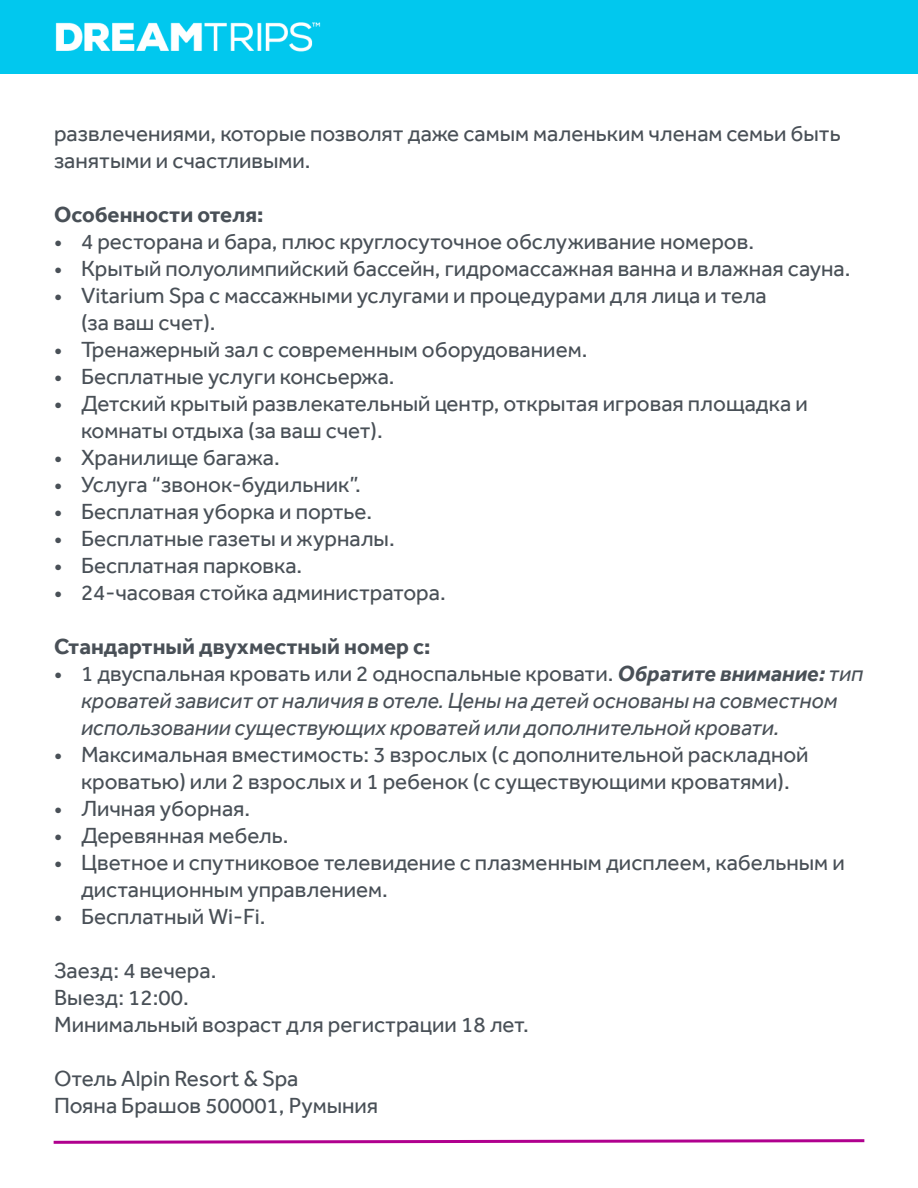
<style>
.page{position:relative;width:918px;height:1188px;background:#fff}
.page>*{position:absolute;margin:0;border:0;box-sizing:border-box;transform-origin:0 0}
.t1{font:22.5px/27px "Effra";color:#495057}
.t2{font:italic 22.5px/27px "Effra";color:#495057}
.t3{font:700 22.5px "Effra";color:#495057}
.s1{font-style:normal}
.s2{font-weight:700}
</style>
<div class="page">
<div style="left:0;top:0;width:918px;height:73px;background:#01c8ee"></div>
<img style="left:17px;top:22px;width:341px;height:52px">
<svg style="left:53px;top:1139px;width:812px;height:5px"></svg>
<p class="t1" style="left:54px;top:120px;width:788px">развлечениями, которые позволят даже самым маленьким членам семьи быть занятыми и счастливыми.</p>
<p class="t3" style="left:54px;top:201px;width:211px">Особенности отеля:</p>
<p class="t1" style="left:54px;top:228px;width:702px">• 4 ресторана и бара, плюс круглосуточное обслуживание номеров.</p>
<p class="t1" style="left:54px;top:255px;width:798px">• Крытый полуолимпийский бассейн, гидромассажная ванна и влажная сауна.</p>
<p class="t1" style="left:81px;top:282px;width:687px;text-indent:-27px">• Vitarium Spa с массажными услугами и процедурами для лица и тела (за ваш счет).</p>
<p class="t1" style="left:54px;top:336px;width:535px">• Тренажерный зал с современным оборудованием.</p>
<p class="t1" style="left:54px;top:363px;width:342px">• Бесплатные услуги консьержа.</p>
<p class="t1" style="left:81px;top:390px;width:728px;text-indent:-27px">• Детский крытый развлекательный центр, открытая игровая площадка и комнаты отдыха (за ваш счет).</p>
<p class="t1" style="left:54px;top:444px;width:227px">• Хранилище багажа.</p>
<p class="t1" style="left:54px;top:471px;width:309px">• Услуга “звонок-будильник”.</p>
<p class="t1" style="left:54px;top:498px;width:320px">• Бесплатная уборка и портье.</p>
<p class="t1" style="left:54px;top:525px;width:342px">• Бесплатные газеты и журналы.</p>
<p class="t1" style="left:54px;top:552px;width:250px">• Бесплатная парковка.</p>
<p class="t1" style="left:54px;top:579px;width:393px">• 24-часовая стойка администратора.</p>
<p class="t3" style="left:54px;top:633px;width:378px">Стандартный двухместный номер с:</p>
<p class="t2" style="left:81px;top:660px;width:784px;text-indent:-27px"><span class="s1">• 1 двуспальная кровать или 2 односпальные кровати.</span> <span class="s2">Обратите внимание:</span> тип кроватей зависит от наличия в отеле. Цены на детей основаны на совместном использовании существующих кроватей или дополнительной кровати.</p>
<p class="t1" style="left:54px;top:741px;width:756px;text-align:center">• Максимальная вместимость: 3 взрослых (с дополнительной раскладной кроватью) или 2 взрослых и 1 ребенок (с существующими кроватями).</p>
<p class="t1" style="left:54px;top:795px;width:198px">• Личная уборная.</p>
<p class="t1" style="left:54px;top:822px;width:236px">• Деревянная мебель.</p>
<p class="t1" style="left:81px;top:849px;width:765px;text-indent:-27px">• Цветное и спутниковое телевидение с плазменным дисплеем, кабельным и дистанционным управлением.</p>
<p class="t1" style="left:54px;top:903px;width:213px">• Бесплатный Wi-Fi.</p>
<p class="t1" style="left:54px;top:957px;width:476px">Заезд: 4 вечера.<br>Выезд: 12:00.<br>Минимальный возраст для регистрации 18 лет.</p>
<p class="t1" style="left:54px;top:1065px;width:326px">Отель Alpin Resort &amp; Spa<br>Пояна Брашов 500001, Румыния</p>
</div>
